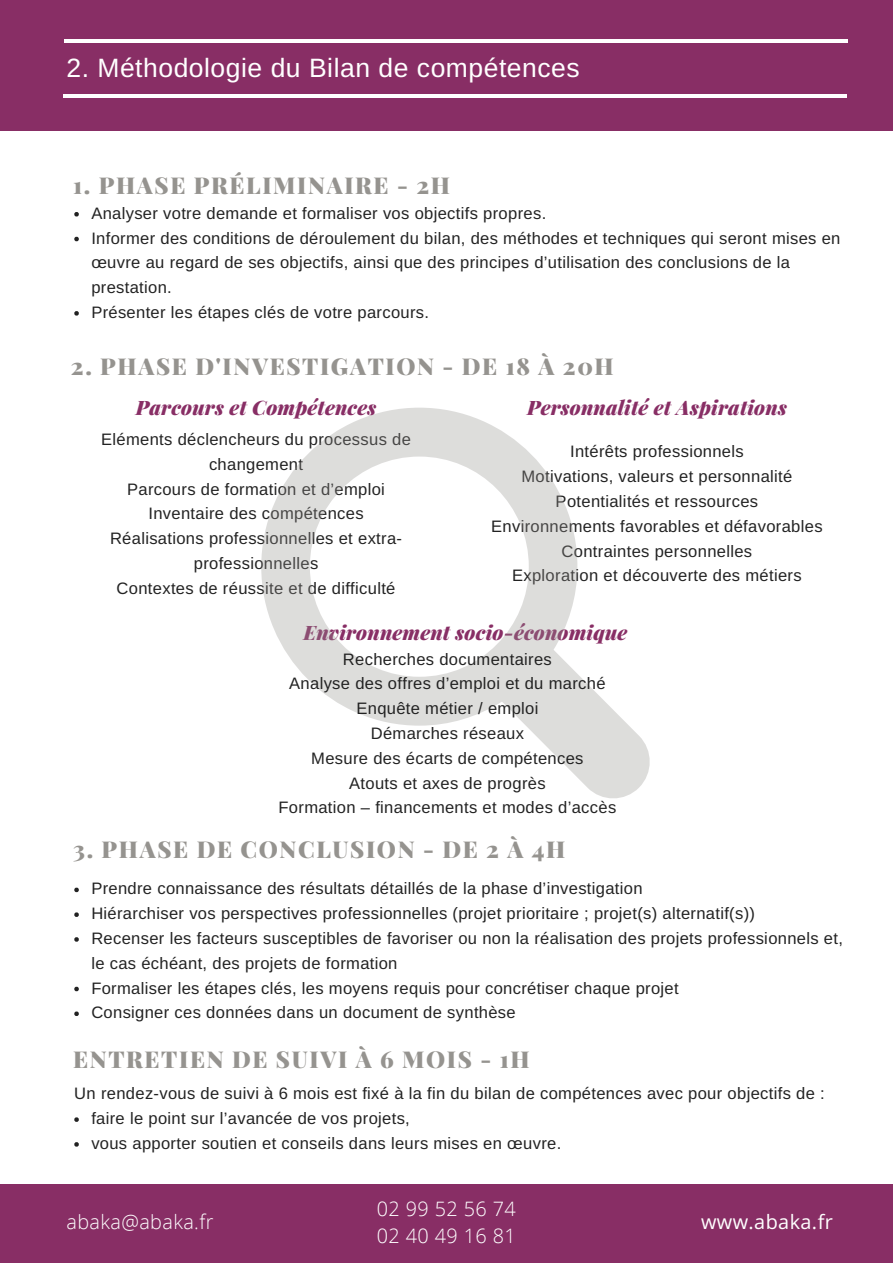
<style>
.page{position:relative;width:893px;height:1263px;background:#fff}
.page>*{position:absolute;margin:0;border:0;box-sizing:border-box;transform-origin:0 0}
.t1{font:26.55px "Arimo";letter-spacing:.02em;color:#fff}
.t2{font:900 23.25px "Playfair Display";letter-spacing:.07em;color:#95938f}
.t3{font:italic 900 19.8px "Playfair Display";letter-spacing:.01em;color:#882e65}
.t4{font:300 19.8px/27px "Open Sans";letter-spacing:.02em;color:#fff}
.t5{font:19.8px "Open Sans";letter-spacing:.02em;color:#fff}
.t6{font:16.5px/24.8px "Arimo";letter-spacing:.02em;color:#222}
</style>
<div class="page">
<div style="left:0;top:1184px;width:893px;height:79px;background:#882e65"></div>
<svg style="left:74px;top:212px;width:5px;height:4px"></svg>
<svg style="left:74px;top:237px;width:5px;height:4px"></svg>
<svg style="left:74px;top:311px;width:5px;height:5px"></svg>
<div style="left:0;top:0;width:893px;height:131px;background:#882e65"></div>
<svg style="left:74px;top:888px;width:5px;height:4px"></svg>
<svg style="left:74px;top:912px;width:5px;height:5px"></svg>
<svg style="left:74px;top:937px;width:5px;height:5px"></svg>
<svg style="left:74px;top:987px;width:5px;height:4px"></svg>
<svg style="left:74px;top:1011px;width:5px;height:5px"></svg>
<svg style="left:74px;top:1117px;width:5px;height:5px"></svg>
<svg style="left:74px;top:1142px;width:5px;height:5px"></svg>
<svg style="left:261px;top:408px;width:389px;height:390px"></svg>
<hr style="left:64px;top:39px;width:784px;height:4px;background:#fff">
<hr style="left:63px;top:95px;width:784px;height:3px;background:#fff">
<h1 class="t1" style="left:66px;top:53px;width:515px">2. Méthodologie du Bilan de compétences</h1>
<h2 class="t2" style="left:73px;top:169px;width:378px">1. PHASE PRÉLIMINAIRE - 2H</h2>
<p class="t6" style="left:91px;top:201px;width:751px">Analyser votre demande et formaliser vos objectifs propres.<br>Informer des conditions de déroulement du bilan, des méthodes et techniques qui seront mises en œuvre au regard de ses objectifs, ainsi que des principes d’utilisation des conclusions de la prestation.<br>Présenter les étapes clés de votre parcours.</p>
<h2 class="t2" style="left:71px;top:350px;width:544px">2. PHASE D'INVESTIGATION - DE 18 À 20H</h2>
<p class="t3" style="left:136px;top:394px;width:242px">Parcours et Compétences</p>
<p class="t3" style="left:527px;top:394px;width:261px">Personnalité et Aspirations</p>
<p class="t6" style="left:101px;top:427px;width:311px;text-align:center">Eléments déclencheurs du processus de changement<br>Parcours de formation et d’emploi<br>Inventaire des compétences<br>Réalisations professionnelles et extra&shy;professionnelles<br>Contextes de réussite et de difficulté</p>
<p class="t6" style="left:491px;top:439px;width:333px;text-align:center">Intérêts professionnels<br>Motivations, valeurs et personnalité Potentialités et ressources<br>Environnements favorables et défavorables Contraintes personnelles<br>Exploration et découverte des métiers</p>
<p class="t3" style="left:304px;top:618px;width:325px">Environnement socio-économique</p>
<p class="t6" style="left:279px;top:647px;width:339px;text-align:center">Recherches documentaires<br>Analyse des offres d’emploi et du marché<br>Enquête métier / emploi<br>Démarches réseaux<br>Mesure des écarts de compétences<br>Atouts et axes de progrès<br>Formation – financements et modes d’accès</p>
<h2 class="t2" style="left:73px;top:833px;width:494px">3. PHASE DE CONCLUSION - DE 2 À 4H</h2>
<p class="t6" style="left:91px;top:876px;width:753px">Prendre connaissance des résultats détaillés de la phase d’investigation<br>Hiérarchiser vos perspectives professionnelles (projet prioritaire ; projet(s) alternatif(s))<br>Recenser les facteurs susceptibles de favoriser ou non la réalisation des projets professionnels et, le cas échéant, des projets de formation<br>Formaliser les étapes clés, les moyens requis pour concrétiser chaque projet<br>Consigner ces données dans un document de synthèse</p>
<h2 class="t2" style="left:73px;top:1043px;width:458px">ENTRETIEN DE SUIVI À 6 MOIS - 1H</h2>
<p class="t6" style="left:74px;top:1081px;width:752px">Un rendez-vous de suivi à 6 mois est fixé à la fin du bilan de compétences avec pour objectifs de :</p>
<p class="t6" style="left:91px;top:1106px;width:471px">faire le point sur l’avancée de vos projets,<br>vous apporter soutien et conseils dans leurs mises en œuvre.</p>
<p class="t4" style="left:377px;top:1195px;width:141px">02 99 52 56 74<br>02 40 49 16 81</p>
<p class="t4" style="left:66px;top:1207px;width:149px">abaka@abaka.fr</p>
<p class="t5" style="left:701px;top:1207px;width:133px">www.abaka.fr</p>
</div>
